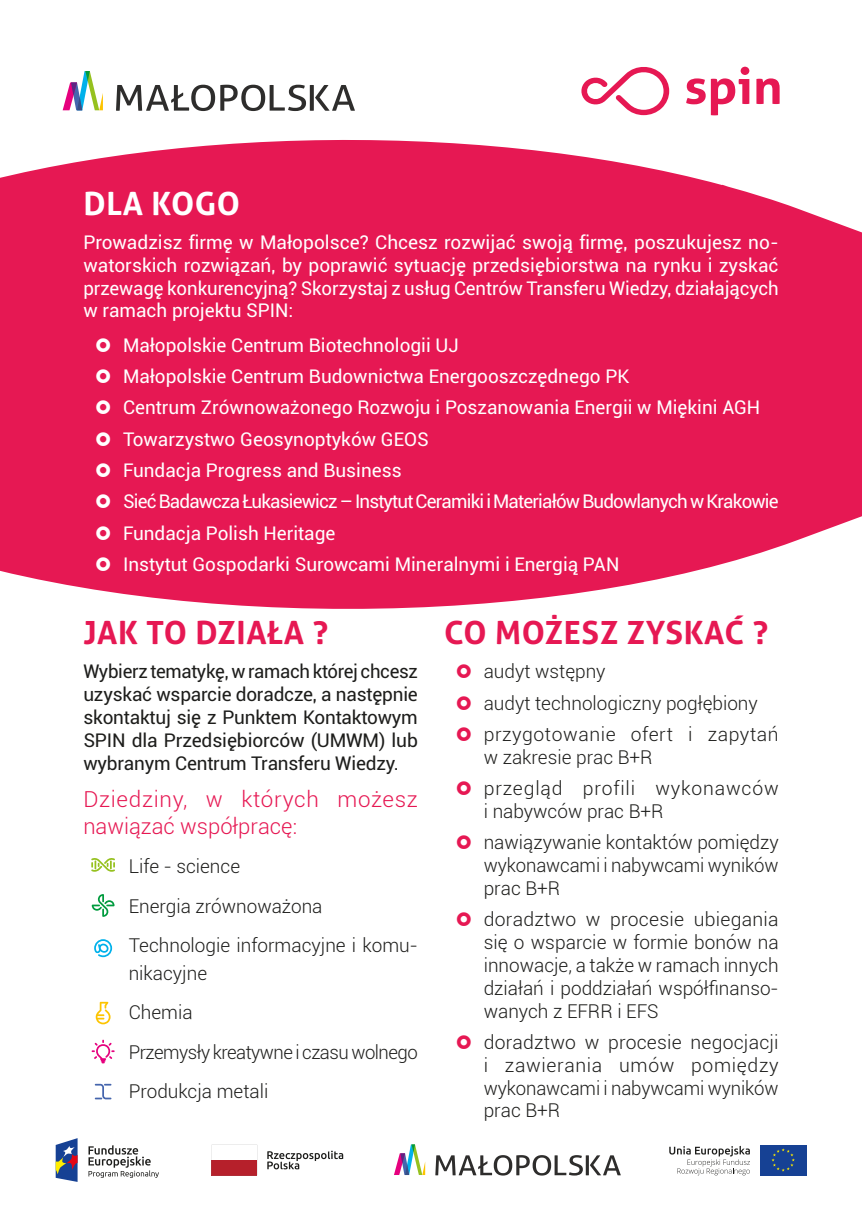
<style>
.page{position:relative;width:862px;height:1214px;background:#fff}
.page>*{position:absolute;margin:0;border:0;box-sizing:border-box;transform-origin:0 0}
.teks{font:700 32px "Aller";letter-spacing:.02em;color:#e61853}
.Ngłowek{font:700 32px "Aller";letter-spacing:.02em;color:#fff}
.teks-2{font:300 22px/26.4px "Roboto";letter-spacing:.025em;color:#e61853}
.teks-3{font:19px/22.8px "Roboto";color:#fff;text-align:justify}
.punktor{font:300 19px/22.8px "Roboto";color:#1d1d1b;text-align:justify}
.teks-4{font:19px/22.8px "Roboto";letter-spacing:-.01em;color:#1d1d1b;text-align:justify}
.teks-5{font:19px "Roboto";letter-spacing:-.045em;color:#fff}
.punktor-2{font:300 19px/22.8px "Roboto";letter-spacing:.03em;color:#1d1d1b}
.punktor-3{font:300 19px/22.8px "Roboto";letter-spacing:.045em;color:#1d1d1b}
.punktor-4{font:300 19px "Roboto";letter-spacing:-.025em;color:#1d1d1b}
</style>
<div class="page">
<svg style="left:0;top:140px;width:862px;height:469px;background:#e82d63"></svg>
<svg style="left:435px;top:1155px;width:186px;height:20px"></svg>
<svg style="left:394px;top:1144px;width:31px;height:30px"></svg>
<svg style="left:267px;top:1150px;width:76px;height:19px"></svg>
<svg style="left:212px;top:1144px;width:45px;height:31px"></svg>
<svg style="left:56px;top:1138px;width:22px;height:43px"></svg>
<svg style="left:88px;top:1145px;width:71px;height:32px"></svg>
<svg style="left:669px;top:1145px;width:81px;height:30px"></svg>
<div style="left:760px;top:1144px;width:46px;height:31px;background:#164194"></div>
<svg style="left:771px;top:1148px;width:24px;height:23px"></svg>
<svg style="left:91px;top:858px;width:24px;height:13px"></svg>
<svg style="left:94px;top:939px;width:18px;height:18px"></svg>
<svg style="left:92px;top:894px;width:22px;height:22px"></svg>
<svg style="left:95px;top:1083px;width:16px;height:16px"></svg>
<svg style="left:92px;top:1039px;width:23px;height:24px"></svg>
<svg style="left:96px;top:1001px;width:15px;height:23px"></svg>
<svg style="left:581px;top:67px;width:88px;height:48px"></svg>
<svg style="left:686px;top:67px;width:93px;height:48px"></svg>
<svg style="left:116px;top:85px;width:239px;height:26px"></svg>
<svg style="left:63px;top:71px;width:40px;height:39px"></svg>
<svg style="left:96px;top:337px;width:14px;height:14px"></svg>
<svg style="left:96px;top:369px;width:14px;height:14px"></svg>
<svg style="left:96px;top:400px;width:14px;height:14px"></svg>
<svg style="left:96px;top:431px;width:14px;height:14px"></svg>
<svg style="left:96px;top:463px;width:14px;height:14px"></svg>
<svg style="left:96px;top:494px;width:14px;height:14px"></svg>
<svg style="left:96px;top:525px;width:14px;height:14px"></svg>
<svg style="left:96px;top:557px;width:14px;height:14px"></svg>
<p class="Ngłowek" style="left:83px;top:184px;width:158px">DLA KOGO</p>
<p class="teks-3" style="left:83px;top:230px;width:697px">Prowadzisz firmę w Małopolsce? Chcesz rozwijać swoją firmę, poszukujesz no&shy;watorskich rozwiązań, by poprawić sytuację przedsiębiorstwa na rynku i zyskać przewagę konkurencyjną? Skorzystaj z usług Centrów Transferu Wiedzy, działających w ramach projektu SPIN:</p>
<p class="teks-3" style="left:123px;top:333px;width:337px">Małopolskie Centrum Biotechnologii UJ</p>
<p class="teks-3" style="left:123px;top:364px;width:508px">Małopolskie Centrum Budownictwa Energooszczędnego PK</p>
<p class="teks-3" style="left:123px;top:395px;width:639px">Centrum Zrównoważonego Rozwoju i Poszanowania Energii w Miękini AGH</p>
<p class="teks-3" style="left:123px;top:427px;width:307px">Towarzystwo Geosynoptyków GEOS</p>
<p class="teks-3" style="left:123px;top:458px;width:280px">Fundacja Progress and Business</p>
<p class="teks-5" style="left:123px;top:488px;width:657px">Sieć Badawcza Łukasiewicz – Instytut Ceramiki i Materiałów Budowlanych w Krakowie</p>
<p class="teks-3" style="left:123px;top:520px;width:214px">Fundacja Polish Heritage</p>
<p class="teks-3" style="left:123px;top:552px;width:498px">Instytut Gospodarki Surowcami Mineralnymi i Energią PAN</p>
<p class="teks" style="left:83px;top:613px;width:246px">JAK TO DZIAŁA ?</p>
<p class="teks-4" style="left:83px;top:659px;width:336px">Wybierz tematykę, w ramach której chcesz uzyskać wsparcie doradcze, a następnie skontaktuj się z Punktem Kontaktowym SPIN dla Przedsiębiorców (UMWM) lub wybranym Centrum Transferu Wiedzy.</p>
<p class="teks-2" style="left:83px;top:785px;width:336px">Dziedziny, w których możesz nawiązać współpracę:</p>
<p class="punktor" style="left:129px;top:854px;width:113px">Life - science</p>
<p class="punktor" style="left:129px;top:893px;width:195px">Energia zrównoważona</p>
<p class="punktor" style="left:129px;top:930px;width:291px;line-height:28px">Technologie informacyjne i komu&shy;nikacyjne</p>
<p class="punktor" style="left:129px;top:1000px;width:65px">Chemia</p>
<p class="punktor-4" style="left:129px;top:1038px;width:291px">Przemysły kreatywne i czasu wolnego</p>
<p class="punktor" style="left:129px;top:1079px;width:141px">Produkcja metali</p>
<p class="teks" style="left:444px;top:613px;width:326px">CO MOŻESZ ZYSKAĆ ?</p>
<p class="punktor" style="left:484px;top:659px;width:123px">audyt wstępny</p>
<p class="punktor" style="left:484px;top:691px;width:275px">audyt technologiczny pogłębiony</p>
<p class="punktor-2" style="left:484px;top:722px;width:296px">przygotowanie ofert i zapytań w zakresie prac B+R</p>
<p class="punktor-3" style="left:484px;top:776px;width:296px">przegląd profili wykonawców i nabywców prac B+R</p>
<p class="punktor" style="left:484px;top:830px;width:296px">nawiązywanie kontaktów pomiędzy wykonawcami i nabywcami wyników prac B+R</p>
<p class="punktor" style="left:484px;top:907px;width:296px">doradztwo w procesie ubiegania się o wsparcie w formie bonów na innowacje, a także w ramach innych działań i poddziałań współfinanso&shy;wanych z EFRR i EFS</p>
<p class="punktor" style="left:484px;top:1029px;width:296px">doradztwo w procesie negocjacji i zawierania umów pomiędzy wykonawcami i nabywcami wyników prac B+R</p>
</div>
